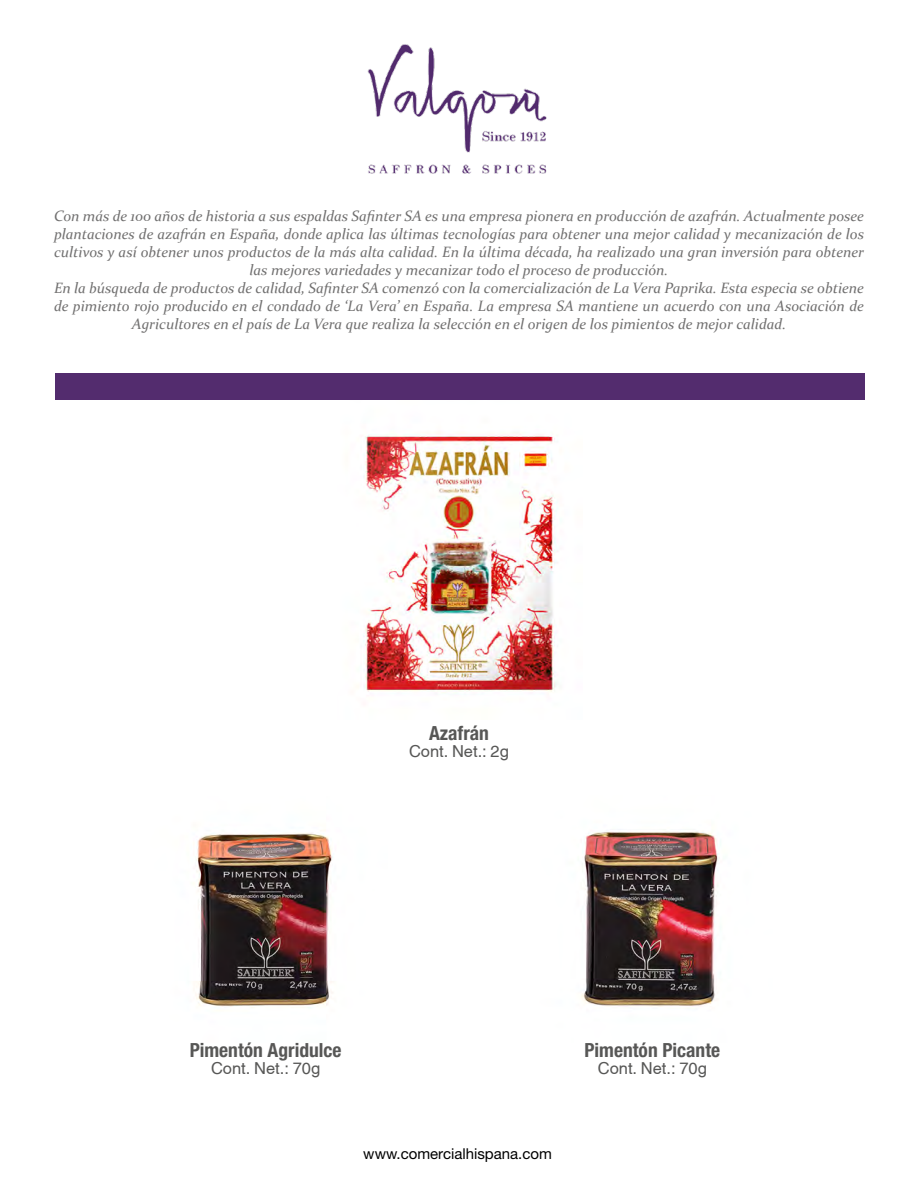
<style>
.page{position:relative;width:918px;height:1188px;background:#fff}
.page>*{position:absolute;margin:0;border:0;box-sizing:border-box;transform-origin:0 0}
.t1{font:700 condensed 19.5px "Helvetica Neue LT Pro";color:#575756}
.t2{font:16.5px "Helvetica";color:#575756}
.t3{font:italic 15px/18px "Constantia";color:#706f6f;text-align:center}
.t4{font:15px "Helvetica Neue LT Std";color:#000}
</style>
<div class="page">
<img style="left:581px;top:831px;width:138px;height:176px">
<img style="left:196px;top:830px;width:137px;height:178px">
<img style="left:357px;top:432px;width:201px;height:261px">
<div style="left:55px;top:373px;width:810px;height:27px;background:#532c6e"></div>
<img style="left:367px;top:44px;width:180px;height:130px">
<p class="t3" style="left:54px;top:207px;width:812px">Con más de 100 años de historia a sus espaldas Safinter SA es una empresa pionera en producción de azafrán. Actualmente posee plantaciones de azafrán en España, donde aplica las últimas tecnologías para obtener una mejor calidad y mecanización de los cultivos y así obtener unos productos de la más alta calidad. En la última década, ha realizado una gran inversión para obtener las mejores variedades y mecanizar todo el proceso de producción.<br>En la búsqueda de productos de calidad, Safinter SA comenzó con la comercialización de La Vera Paprika. Esta especia se obtiene de pimiento rojo producido en el condado de ‘La Vera’ en España. La empresa SA mantiene un acuerdo con una Asociación de Agricultores en el país de La Vera que realiza la selección en el origen de los pimientos de mejor calidad.</p>
<h1 class="t1" style="left:429px;top:722px;width:61px">Azafrán</h1>
<p class="t2" style="left:409px;top:742px;width:101px">Cont. Net.: 2g</p>
<h1 class="t1" style="left:190px;top:1038px;width:153px">Pimentón Agridulce</h1>
<p class="t2" style="left:211px;top:1058px;width:111px">Cont. Net.: 70g</p>
<p class="t4" style="left:363px;top:1144px;width:190px">www.comercialhispana.com</p>
<h1 class="t1" style="left:585px;top:1038px;width:137px">Pimentón Picante</h1>
<p class="t2" style="left:598px;top:1058px;width:111px">Cont. Net.: 70g</p>
</div>
